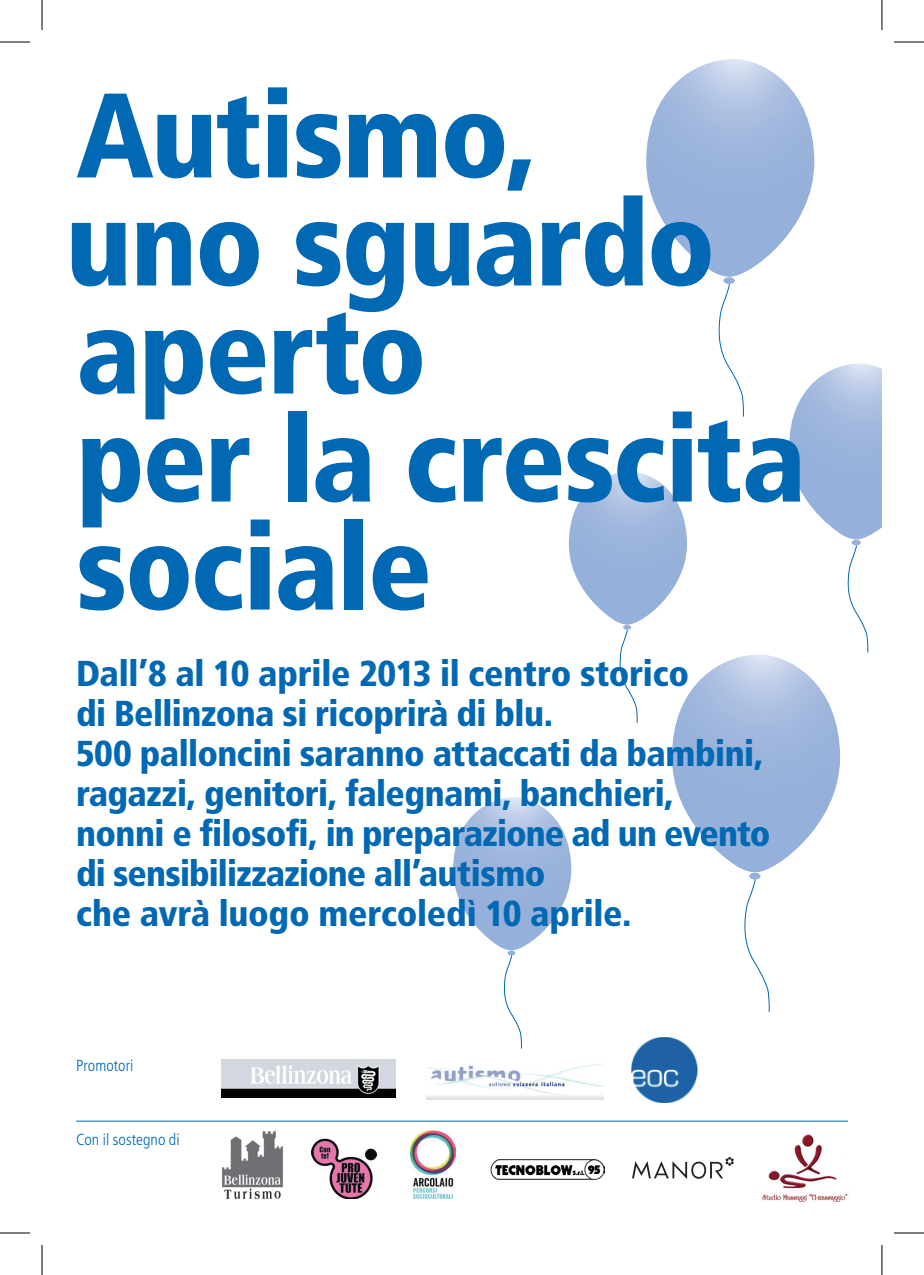
<style>
.page{position:relative;width:924px;height:1275px;background:#fff}
.page>*{position:absolute;margin:0;border:0;box-sizing:border-box;transform-origin:0 0}
.t1{font:900 condensed 120px/108px "Frutiger";letter-spacing:-.015em;color:#0168b3}
.t2{font:900 condensed 36px/40px "Frutiger";letter-spacing:-.015em;color:#0168b3}
.t3{font:300 condensed 16px "Frutiger";color:#0168b3}
</style>
<div class="page">
<svg style="left:646px;top:59px;width:167px;height:218px"></svg>
<div style="left:723px;top:277px;width:11px;height:7px;background:#95b0da;border-radius:50%"></div>
<svg style="left:453px;top:283px;width:428px;height:766px"></svg>
<svg style="left:632px;top:1157px;width:101px;height:22px"></svg>
<img style="left:410px;top:1131px;width:45px;height:68px">
<img style="left:312px;top:1138px;width:64px;height:61px">
<img style="left:490px;top:1159px;width:114px;height:21px">
<img style="left:762px;top:1134px;width:86px;height:67px">
<img style="left:426px;top:1064px;width:177px;height:35px">
<img style="left:222px;top:1059px;width:173px;height:38px">
<img style="left:631px;top:1037px;width:66px;height:65px">
<img style="left:222px;top:1131px;width:61px;height:69px">
<hr style="left:76px;top:1120px;width:771px;height:1px;background:#0168b3">
<hr style="left:0;top:42px;width:30px;height:1px;background:#000">
<hr style="left:893px;top:42px;width:30px;height:1px;background:#000">
<hr style="left:0;top:1232px;width:30px;height:1px;background:#000">
<hr style="left:893px;top:1232px;width:30px;height:1px;background:#000">
<hr style="left:42px;top:0;width:1px;height:30px;background:#000">
<hr style="left:42px;top:1245px;width:1px;height:30px;background:#000">
<hr style="left:881px;top:0;width:1px;height:30px;background:#000">
<hr style="left:881px;top:1245px;width:1px;height:30px;background:#000">
<h1 class="t1" style="left:65px;top:81px;width:742px">Autismo,<br>uno sguardo aperto<br>per la crescita sociale</h1>
<p class="t2" style="left:76px;top:653px;width:695px">Dall’8 al 10 aprile 2013 il centro storico<br>di Bellinzona si ricoprirà di blu.<br>500 palloncini saranno attaccati da bambini, ragazzi, genitori, falegnami, banchieri, nonni e filosofi, in preparazione ad un evento di sensibilizzazione all’autismo<br>che avrà luogo mercoledì 10 aprile.</p>
<p class="t3" style="left:76px;top:1056px;width:59px">Promotori</p>
<p class="t3" style="left:76px;top:1130px;width:105px">Con il sostegno di</p>
</div>
